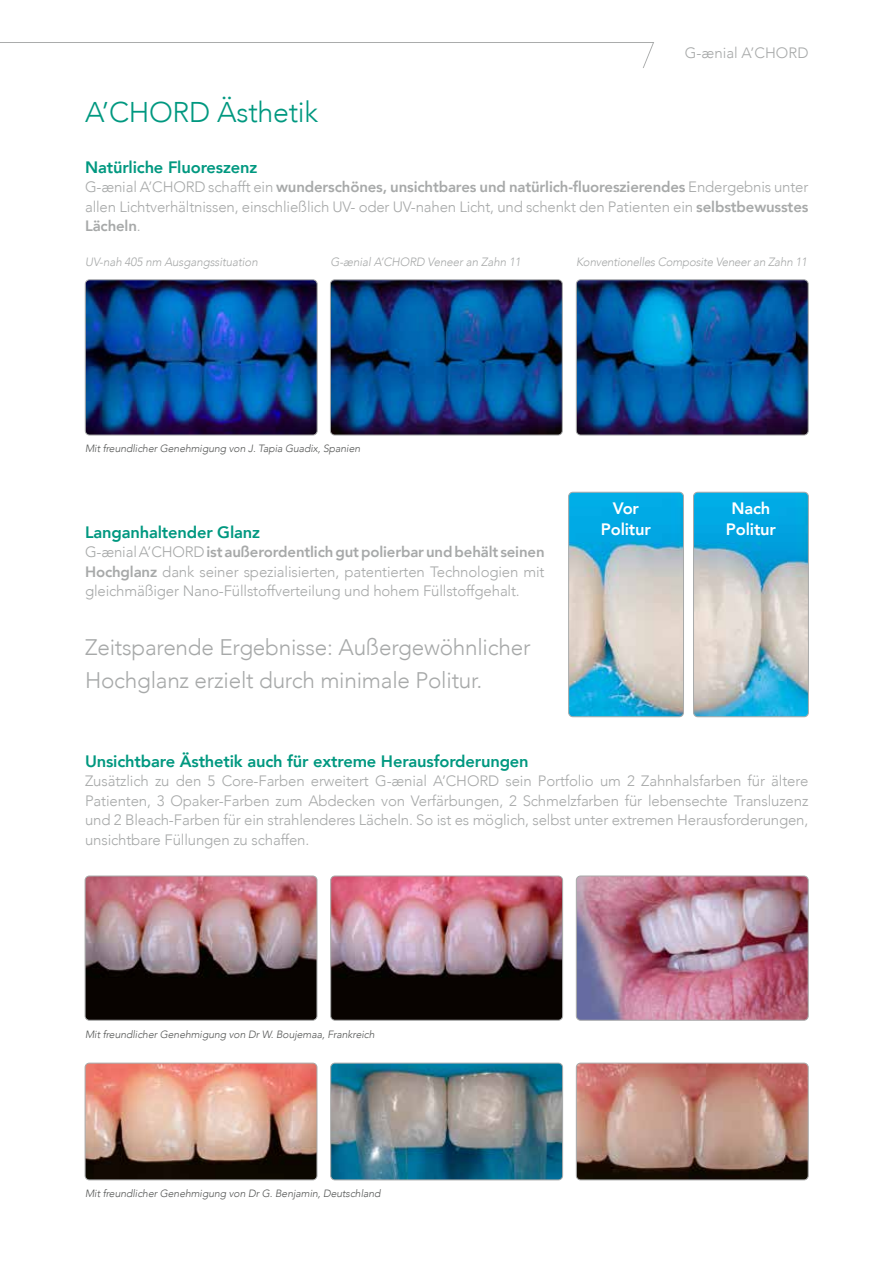
<style>
.page{position:relative;width:885px;height:1263px;background:#fff}
.page>*{position:absolute;margin:0;border:0;box-sizing:border-box;transform-origin:0 0}
.t1{font:300 28.5px "Avenir";letter-spacing:-.01em;color:#009880}
.t2{font:300 22.5px/33px "Avenir";letter-spacing:-.01em;color:#a7a9a9}
.t3{font:800 16.5px "Avenir";letter-spacing:-.01em;color:#009880}
.t4{font:800 16.5px/21px "Avenir";letter-spacing:-.01em;color:#fff;text-align:center}
.t5{font:300 15px/19.5px "Avenir";letter-spacing:-.01em;color:#a7a9a9;text-align:justify}
.t6{font:italic 300 12px "Avenir";letter-spacing:-.01em;color:#a7a9a9}
.t7{font:italic 300 10.5px "Avenir";letter-spacing:-.01em;color:#555756}
.s1{font-weight:800}
</style>
<div class="page">
<svg style="left:0;top:42px;width:654px;height:26px"></svg>
<img style="left:85px;top:876px;width:232px;height:144px">
<div style="left:85px;top:876px;width:232px;height:144px;border:1px solid #a7a9a9;border-radius:4px"></div>
<img style="left:85px;top:1063px;width:232px;height:117px">
<div style="left:85px;top:1063px;width:232px;height:117px;border:1px solid #a7a9a9;border-radius:4px"></div>
<img style="left:576px;top:280px;width:232px;height:155px">
<div style="left:576px;top:280px;width:232px;height:155px;border:1px solid #a7a9a9;border-radius:4px"></div>
<img style="left:331px;top:876px;width:231px;height:144px">
<div style="left:330px;top:876px;width:232px;height:144px;border:1px solid #a7a9a9;border-radius:4px"></div>
<img style="left:332px;top:1063px;width:230px;height:117px">
<div style="left:330px;top:1063px;width:232px;height:117px;border:1px solid #a7a9a9;border-radius:4px"></div>
<img style="left:576px;top:876px;width:232px;height:144px">
<div style="left:576px;top:876px;width:232px;height:144px;border:1px solid #a7a9a9;border-radius:4px"></div>
<img style="left:576px;top:1063px;width:232px;height:117px">
<div style="left:576px;top:1063px;width:232px;height:117px;border:1px solid #a7a9a9;border-radius:4px"></div>
<img style="left:570px;top:492px;width:113px;height:225px">
<div style="left:568px;top:492px;width:115px;height:225px;border:1px solid #a7a9a9;border-radius:4px"></div>
<img style="left:695px;top:492px;width:113px;height:225px">
<div style="left:693px;top:492px;width:115px;height:225px;border:1px solid #a7a9a9;border-radius:4px"></div>
<img style="left:330px;top:280px;width:232px;height:155px">
<div style="left:330px;top:280px;width:232px;height:155px;border:1px solid #a7a9a9;border-radius:4px"></div>
<img style="left:85px;top:280px;width:232px;height:155px">
<div style="left:85px;top:280px;width:232px;height:155px;border:1px solid #a7a9a9;border-radius:4px"></div>
<p class="t5" style="left:684px;top:43px;width:125px">G-ænial A’CHORD</p>
<h1 class="t1" style="left:85px;top:95px;width:234px">A’CHORD Ästhetik</h1>
<p class="t3" style="left:85px;top:154px;width:174px">Natürliche Fluoreszenz</p>
<p class="t5" style="left:85px;top:177px;width:724px">G-ænial A’CHORD schafft ein <span class="s1">wunderschönes, unsichtbares und natürlich-fluoreszierendes</span> Endergebnis unter allen Lichtverhältnissen, einschließlich UV- oder UV-nahen Licht, und schenkt den Patienten ein <span class="s1">selbstbewusstes Lächeln</span>.</p>
<p class="t6" style="left:85px;top:255px;width:174px">UV-nah 405 nm Ausgangssituation</p>
<p class="t6" style="left:330px;top:255px;width:192px">G-ænial A’CHORD Veneer an Zahn 11</p>
<p class="t6" style="left:576px;top:255px;width:233px">Konventionelles Composite Veneer an Zahn 11</p>
<p class="t7" style="left:85px;top:442px;width:277px">Mit freundlicher Genehmigung von J. Tapia Guadix, Spanien</p>
<p class="t3" style="left:85px;top:519px;width:176px">Langanhaltender Glanz</p>
<p class="t5" style="left:85px;top:542px;width:461px">G-ænial A’CHORD <span class="s1">ist außerordentlich gut polierbar und behält seinen Hochglanz</span> dank seiner spezialisierten, patentierten Technologien mit gleichmäßiger Nano-Füllstoffverteilung und hohem Füllstoffgehalt.</p>
<h2 class="t2" style="left:85px;top:631px;width:447px">Zeitsparende Ergebnisse: Außergewöhnlicher<br>Hochglanz erzielt durch minimale Politur.</h2>
<p class="t4" style="left:600px;top:498px;width:52px">Vor<br>Politur</p>
<p class="t4" style="left:725px;top:498px;width:52px">Nach<br>Politur</p>
<p class="t3" style="left:85px;top:748px;width:445px">Unsichtbare Ästhetik auch für extreme Herausforderungen</p>
<p class="t5" style="left:85px;top:771px;width:724px">Zusätzlich zu den 5 Core-Farben erweitert G-ænial A’CHORD sein Portfolio um 2 Zahnhalsfarben für ältere Patienten, 3 Opaker-Farben zum Abdecken von Verfärbungen, 2 Schmelzfarben für lebensechte Transluzenz und 2 Bleach-Farben für ein strahlenderes Lächeln. So ist es möglich, selbst unter extremen Herausforderungen, unsichtbare Füllungen zu schaffen.</p>
<p class="t7" style="left:85px;top:1028px;width:291px">Mit freundlicher Genehmigung von Dr W. Boujemaa, Frankreich</p>
<p class="t7" style="left:85px;top:1187px;width:297px">Mit freundlicher Genehmigung von Dr G. Benjamin, Deutschland</p>
</div>
